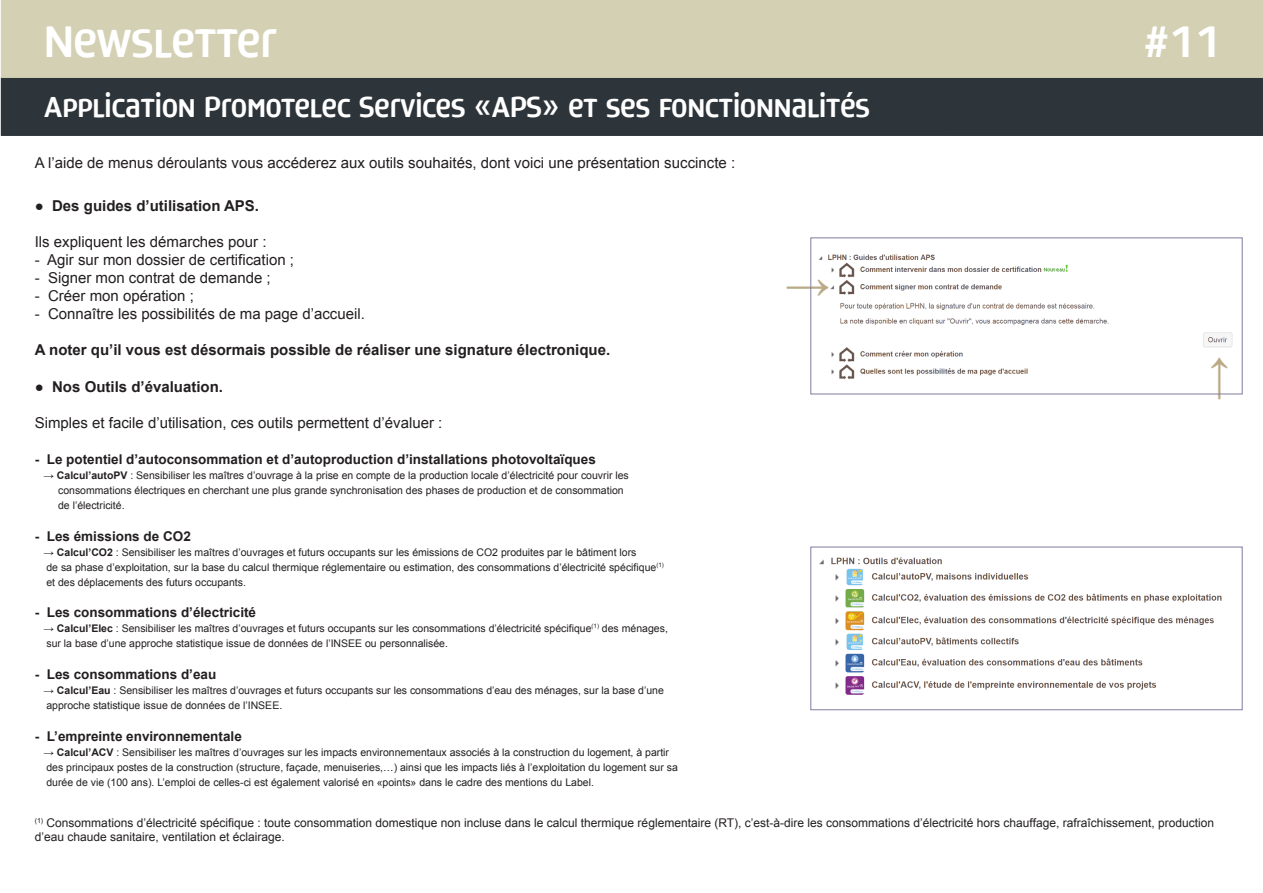
<style>
.page{position:relative;width:1263px;height:893px;background:#fff}
.page>*{position:absolute;margin:0;border:0;box-sizing:border-box;transform-origin:0 0}
.t1{font:700 45px "Arial";color:#baaa86}
.t2{font:43.5px "Promotelec";color:#fff}
.t3{font:28.5px "Promotelec";color:#fff}
.t4{font:15px "Arial";color:#231f20}
.t5{font:700 15px "Arial";color:#231f20}
.t6{font:700 13.5px "Arial";color:#231f20}
.t7{font:12px/14.4px "Arial";color:#231f20}
.t8{font:10.5px "Arial";color:#231f20}
.s1{font-weight:400}
.s2{font-weight:700}
</style>
<div class="page">
<img style="left:818px;top:254px;width:415px;height:126px">
<div style="left:1px;top:77px;width:1262px;height:59px;background:#2e353a"></div>
<div style="left:1px;top:0;width:1262px;height:78px;background:#d4d0b4"></div>
<img style="left:819px;top:557px;width:403px;height:138px">
<div style="left:810px;top:237px;width:432px;height:157px;border:1px solid #827ba0"></div>
<div style="left:810px;top:547px;width:432px;height:163px;border:1px solid #827ba0"></div>
<p class="t2" style="left:44px;top:13px;width:234px">Newsletter</p>
<p class="t2" style="left:1143px;top:13px;width:80px">#11</p>
<p class="t3" style="left:44px;top:89px;width:827px">Application Promotelec Services «APS» et ses fonctionnalités</p>
<p class="t4" style="left:35px;top:153px;width:702px">A l’aide de menus déroulants vous accéderez aux outils souhaités, dont voici une présentation succincte :</p>
<p class="t5" style="left:35px;top:196px;width:226px"><span class="s1">●</span> Des guides d’utilisation APS.</p>
<p class="t4" style="left:35px;top:232px;width:233px">Ils expliquent les démarches pour :</p>
<p class="t4" style="left:35px;top:250px;width:261px">- Agir sur mon dossier de certification ;</p>
<p class="t4" style="left:35px;top:268px;width:237px">- Signer mon contrat de demande ;</p>
<p class="t4" style="left:35px;top:286px;width:161px">- Créer mon opération ;</p>
<p class="t4" style="left:35px;top:304px;width:332px">- Connaître les possibilités de ma page d’accueil.</p>
<p class="t5" style="left:35px;top:340px;width:577px">A noter qu’il vous est désormais possible de réaliser une signature électronique.</p>
<p class="t5" style="left:35px;top:376px;width:190px"><span class="s1">●</span> Nos Outils d’évaluation.</p>
<p class="t4" style="left:35px;top:412px;width:409px">Simples et facile d’utilisation, ces outils permettent d’évaluer :</p>
<p class="t6" style="left:35px;top:450px;width:563px">- Le potentiel d’autoconsommation et d’autoproduction d’installations photovoltaïques</p>
<p class="t8" style="left:44px;top:468px;width:587px"><span class="s2">→ Calcul’autoPV</span> : Sensibiliser les maîtres d’ouvrage à la prise en compte de la production locale d’électricité pour couvrir les</p>
<p class="t8" style="left:58px;top:483px;width:567px">consommations électriques en cherchant une plus grande synchronisation des phases de production et de consommation</p>
<p class="t8" style="left:58px;top:498px;width:68px">de l’électricité.</p>
<p class="t6" style="left:35px;top:527px;width:158px">- Les émissions de CO2</p>
<p class="t8" style="left:44px;top:545px;width:594px"><span class="s2">→ Calcul’CO2</span> : Sensibiliser les maîtres d’ouvrages et futurs occupants sur les émissions de CO2 produites par le bâtiment lors</p>
<p class="t8" style="left:46px;top:560px;width:619px">de sa phase d’exploitation, sur la base du calcul thermique réglementaire ou estimation, des consommations d’électricité spécifique<sup>(1)</sup></p>
<p class="t8" style="left:46px;top:575px;width:201px">et des déplacements des futurs occupants.</p>
<p class="t6" style="left:35px;top:603px;width:223px">- Les consommations d’électricité</p>
<p class="t8" style="left:44px;top:621px;width:626px"><span class="s2">→ Calcul’Elec</span> : Sensibiliser les maîtres d’ouvrages et futurs occupants sur les consommations d’électricité spécifique<sup>(1)</sup> des ménages,</p>
<p class="t8" style="left:46px;top:636px;width:403px">sur la base d’une approche statistique issue de données de l’INSEE ou personnalisée.</p>
<p class="t6" style="left:35px;top:665px;width:183px">- Les consommations d’eau</p>
<p class="t8" style="left:44px;top:683px;width:622px"><span class="s2">→ Calcul’Eau</span> : Sensibiliser les maîtres d’ouvrages et futurs occupants sur les consommations d’eau des ménages, sur la base d’une</p>
<p class="t8" style="left:46px;top:698px;width:237px">approche statistique issue de données de l’INSEE.</p>
<p class="t6" style="left:35px;top:728px;width:209px">- L’empreinte environnementale</p>
<p class="t8" style="left:44px;top:746px;width:627px"><span class="s2">→ Calcul’ACV</span> : Sensibiliser les maîtres d’ouvrages sur les impacts environnementaux associés à la construction du logement, à partir</p>
<p class="t8" style="left:46px;top:761px;width:633px">des principaux postes de la construction (structure, façade, menuiseries,…) ainsi que les impacts liés à l’exploitation du logement sur sa</p>
<p class="t8" style="left:46px;top:776px;width:549px">durée de vie (100 ans). L’emploi de celles-ci est également valorisé en «points» dans le cadre des mentions du Label.</p>
<p class="t7" style="left:35px;top:816px;width:1181px"><sup>(1)</sup> Consommations d’électricité spécifique : toute consommation domestique non incluse dans le calcul thermique réglementaire (RT), c’est-à-dire les consommations d’électricité hors chauffage, rafraîchissement, production d’eau chaude sanitaire, ventilation et éclairage.</p>
<p class="t1" style="left:785px;top:254px;width:46px">→</p>
<p class="t1" style="left:1185px;top:401px;width:46px;rotate:-90deg">→</p>
</div>
